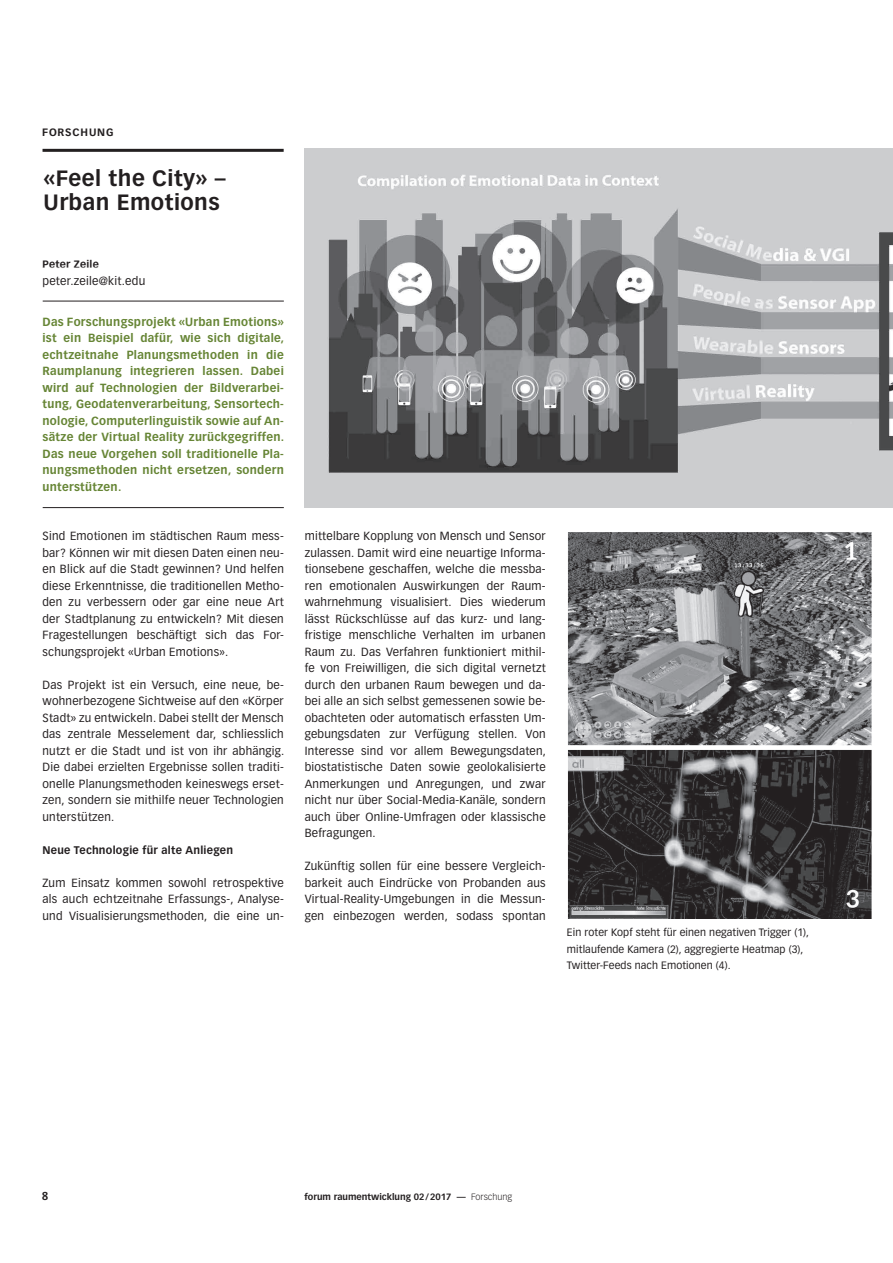
<style>
.page{position:relative;width:893px;height:1263px;background:#fff}
.page>*{position:absolute;margin:0;border:0;box-sizing:border-box;transform-origin:0 0}
.t1{font:700 21.75px/24.8px "Vectora LH";letter-spacing:.02em;color:#231f20}
.t2{font:11.7px/16.5px "Vectora LH";letter-spacing:.02em;color:#231f20;text-align:justify}
.t3{font:700 11.7px/16.5px "Vectora LH";letter-spacing:.025em;color:#668535;text-align:justify}
.t4{font:700 11.25px "Vectora LH";color:#231f20}
.t5{font:700 10.8px "Vectora LH";letter-spacing:.025em;color:#231f20}
.t6{font:10.5px/16.5px "Vectora LH";letter-spacing:.01em;color:#231f20}
.t7{font:700 10.5px "Vectora LH";letter-spacing:.02em;color:#231f20}
.t8{font:700 10.5px "Vectora LH";letter-spacing:.08em;color:#231f20}
.t9{font:700 9px "Vectora LH";color:#231f20}
.s1{font-weight:300}
</style>
<div class="page">
<img style="left:567px;top:532px;width:305px;height:386px">
<hr style="left:43px;top:149px;width:241px;height:3px;background:#231f20">
<hr style="left:43px;top:301px;width:241px;height:1px;background:#231f20">
<hr style="left:43px;top:507px;width:241px;height:1px;background:#231f20">
<img style="left:305px;top:149px;width:588px;height:358px">
<p class="t8" style="left:42px;top:126px;width:73px">Forschung</p>
<h1 class="t1" style="left:44px;top:165px;width:184px">«Feel the City» –<br>Urban Emotions</h1>
<p class="t7" style="left:43px;top:258px;width:58px">Peter Zeile</p>
<p class="t2" style="left:43px;top:272px;width:104px">peter.zeile@kit.edu</p>
<p class="t3" style="left:43px;top:313px;width:243px">Das Forschungsprojekt «Urban Emotions» ist ein Beispiel dafür, wie sich digitale, echtzeitnahe Planungsmethoden in die Raumplanung integrieren lassen. Dabei wird auf Technologien der Bildverarbei&shy;tung, Geodatenverarbeitung, Sensortech&shy;nologie, Computerlinguistik sowie auf An&shy;sätze der Virtual Reality zurückgegriffen.<br>Das neue Vorgehen soll traditionelle Pla&shy;nungsmethoden nicht ersetzen, sondern unterstützen.</p>
<p class="t2" style="left:43px;top:528px;width:243px">Sind Emotionen im städtischen Raum mess&shy;bar? Können wir mit diesen Daten einen neu&shy;en Blick auf die Stadt gewinnen? Und helfen diese Erkenntnisse, die traditionellen Metho&shy;den zu verbessern oder gar eine neue Art der Stadtplanung zu entwickeln? Mit diesen Fragestellungen beschäftigt sich das For&shy;schungsprojekt «Urban Emotions».</p>
<p class="t2" style="left:43px;top:677px;width:243px">Das Projekt ist ein Versuch, eine neue, be&shy;wohnerbezogene Sichtweise auf den «Körper Stadt» zu entwickeln. Dabei stellt der Mensch das zentrale Messelement dar, schliesslich nutzt er die Stadt und ist von ihr abhängig.<br>Die dabei erzielten Ergebnisse sollen traditi&shy;onelle Planungsmethoden keineswegs erset&shy;zen, sondern sie mithilfe neuer Technologien unterstützen.</p>
<p class="t5" style="left:43px;top:843px;width:192px">Neue Technologie für alte Anliegen</p>
<p class="t2" style="left:43px;top:875px;width:243px">Zum Einsatz kommen sowohl retrospektive als auch echtzeitnahe Erfassungs-, Analyse&shy;und Visualisierungsmethoden, die eine un-</p>
<p class="t2" style="left:305px;top:528px;width:243px">mittelbare Kopplung von Mensch und Sensor zulassen. Damit wird eine neuartige Informa&shy;tionsebene geschaffen, welche die messba&shy;ren emotionalen Auswirkungen der Raum&shy;wahrnehmung visualisiert. Dies wiederum lässt Rückschlüsse auf das kurz- und lang&shy;fristige menschliche Verhalten im urbanen Raum zu. Das Verfahren funktioniert mithil&shy;fe von Freiwilligen, die sich digital vernetzt durch den urbanen Raum bewegen und da&shy;bei alle an sich selbst gemessenen sowie be&shy;obachteten oder automatisch erfassten Um&shy;gebungsdaten zur Verfügung stellen. Von Interesse sind vor allem Bewegungsdaten, biostatistische Daten sowie geolokalisierte Anmerkungen und Anregungen, und zwar nicht nur über Social-Media-Kanäle, sondern auch über Online-Umfragen oder klassische Befragungen.</p>
<p class="t2" style="left:305px;top:858px;width:242px">Zukünftig sollen für eine bessere Vergleich&shy;barkeit auch Eindrücke von Probanden aus Virtual-Reality-Umgebungen in die Messun&shy;gen einbezogen werden, sodass spontan</p>
<p class="t6" style="left:567px;top:924px;width:244px">Ein roter Kopf steht für einen negativen Trigger (1), mitlaufende Kamera (2), aggregierte Heatmap (3),<br>Twitter-Feeds nach Emotionen (4).</p>
<p class="t4" style="left:42px;top:1190px;width:8px">8</p>
<p class="t9" style="left:305px;top:1192px;width:209px">forum raumentwicklung 02/2017 — <span class="s1">Forschung</span></p>
</div>
